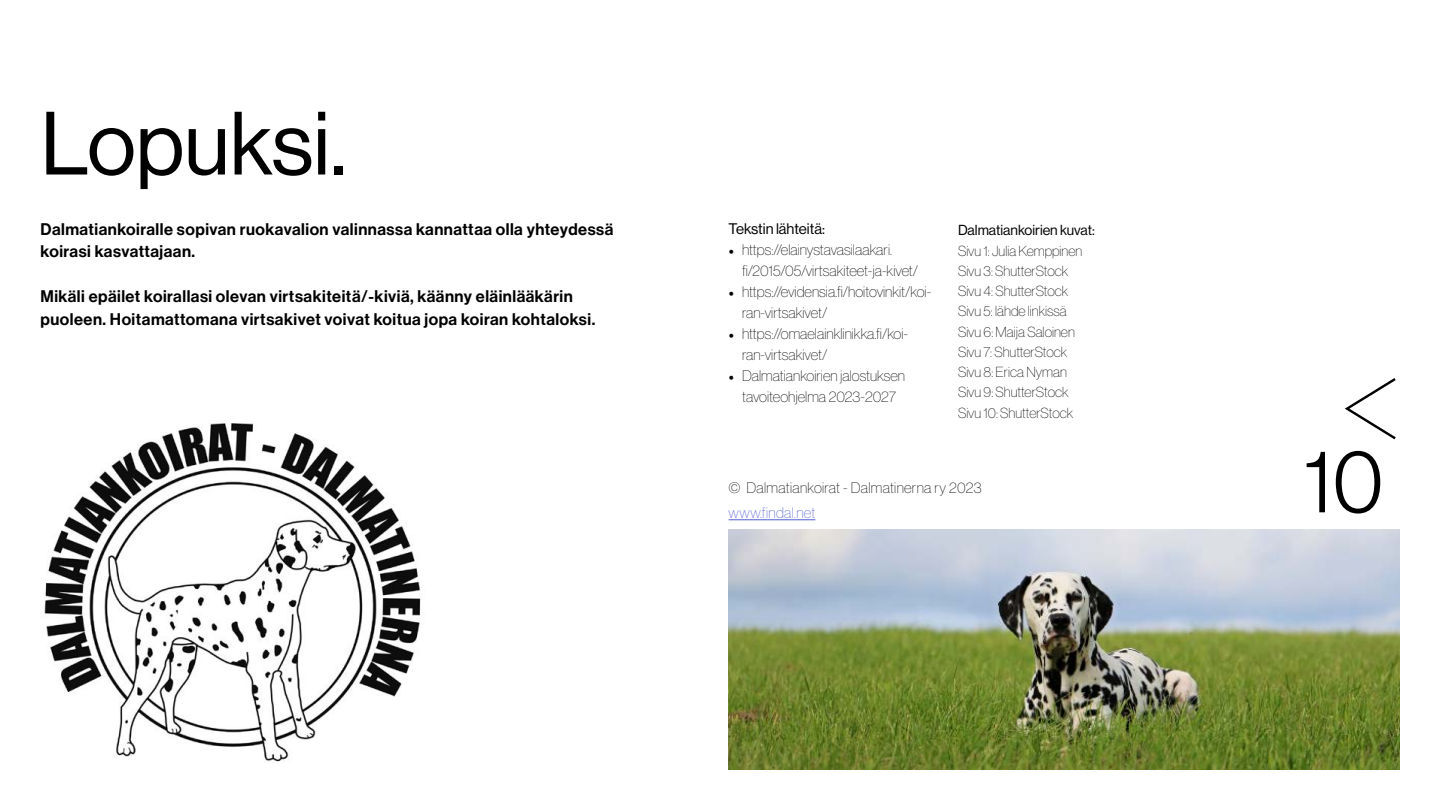
<style>
.page{position:relative;width:1440px;height:810px;background:#fff}
.page>*{position:absolute;margin:0;border:0;box-sizing:border-box;transform-origin:0 0}
.t1{font:87.75px "N Haas Grotesk DS Pro 55 Rg";color:#000}
.t2{font:87.75px "N Haas Grotesk DS Pro 45 Lt";color:#000}
.t3{font:16.5px/22.5px "N Haas Grotesk DS Pro 65 Md";letter-spacing:.03em;color:#000}
.t4{font:15px/21px "N Haas Grotesk DS Pro 25 Th";color:#000}
.t5{font:15px "N Haas Grotesk DS Pro 25 Th";letter-spacing:.02em;color:#000}
.t6{font:15px "N Haas Grotesk DS Pro 55 Rg";color:#000}
.t7{font:15px "N Haas Grotesk DS Pro 25 Th";letter-spacing:.02em;color:#4f5cd6}
.t8{font:14.25px/20.2px "N Haas Grotesk DS Pro 25 Th";color:#000}
.t9{font:14.25px "N Haas Grotesk DS Pro 55 Rg";color:#000}
.s1{font-family:"Minion Pro"}
</style>
<div class="page">
<img style="left:729px;top:530px;width:671px;height:240px">
<svg style="left:1345px;top:378px;width:51px;height:61px"></svg>
<img style="left:44px;top:423px;width:377px;height:339px">
<hr style="left:729px;top:520px;width:86px;height:1px;background:#4f5cd6">
<h1 class="t1" style="left:40px;top:94px;width:307px">Lopuksi.</h1>
<p class="t3" style="left:40px;top:218px;width:574px">Dalmatiankoiralle sopivan ruokavalion valinnassa kannattaa olla yhteydessä koirasi kasvattajaan.</p>
<p class="t3" style="left:40px;top:285px;width:556px">Mikäli epäilet koirallasi olevan virtsakiteitä/-kiviä, käänny eläinlääkärin puoleen. Hoitamattomana virtsakivet voivat koitua jopa koiran kohtaloksi.</p>
<p class="t6" style="left:729px;top:220px;width:98px">Tekstin lähteitä:</p>
<p class="t4" style="left:742px;top:239px;width:178px;text-indent:-14px"><span class="s1">•</span> https://elainystavasilaakari. fi/2015/05/virtsakiteet-ja-kivet/</p>
<p class="t4" style="left:742px;top:281px;width:191px;text-indent:-14px"><span class="s1">•</span> https://evidensia.fi/hoitovinkit/koi&shy;ran-virtsakivet/</p>
<p class="t4" style="left:742px;top:323px;width:167px;text-indent:-14px"><span class="s1">•</span> https://omaelainklinikka.fi/koi&shy;ran-virtsakivet/</p>
<p class="t4" style="left:729px;top:365px;width:178px;text-align:center"><span class="s1">•</span> Dalmatiankoirien jalostuksen tavoiteohjelma 2023-2027</p>
<p class="t9" style="left:958px;top:222px;width:138px">Dalmatiankoirien kuvat:</p>
<p class="t8" style="left:958px;top:241px;width:126px">Sivu 1: Julia Kemppinen<br>Sivu 3: ShutterStock<br>Sivu 4: ShutterStock<br>Sivu 5: lähde linkissä<br>Sivu 6: Maija Saloinen<br>Sivu 7: ShutterStock<br>Sivu 8: Erica Nyman<br>Sivu 9: ShutterStock<br>Sivu 10: ShutterStock</p>
<p class="t5" style="left:729px;top:479px;width:255px">© Dalmatiankoirat - Dalmatinerna ry 2023</p>
<p class="t7" style="left:729px;top:504px;width:88px">www.findal.net</p>
<h1 class="t2" style="left:1304px;top:432px;width:81px">10</h1>
</div>
